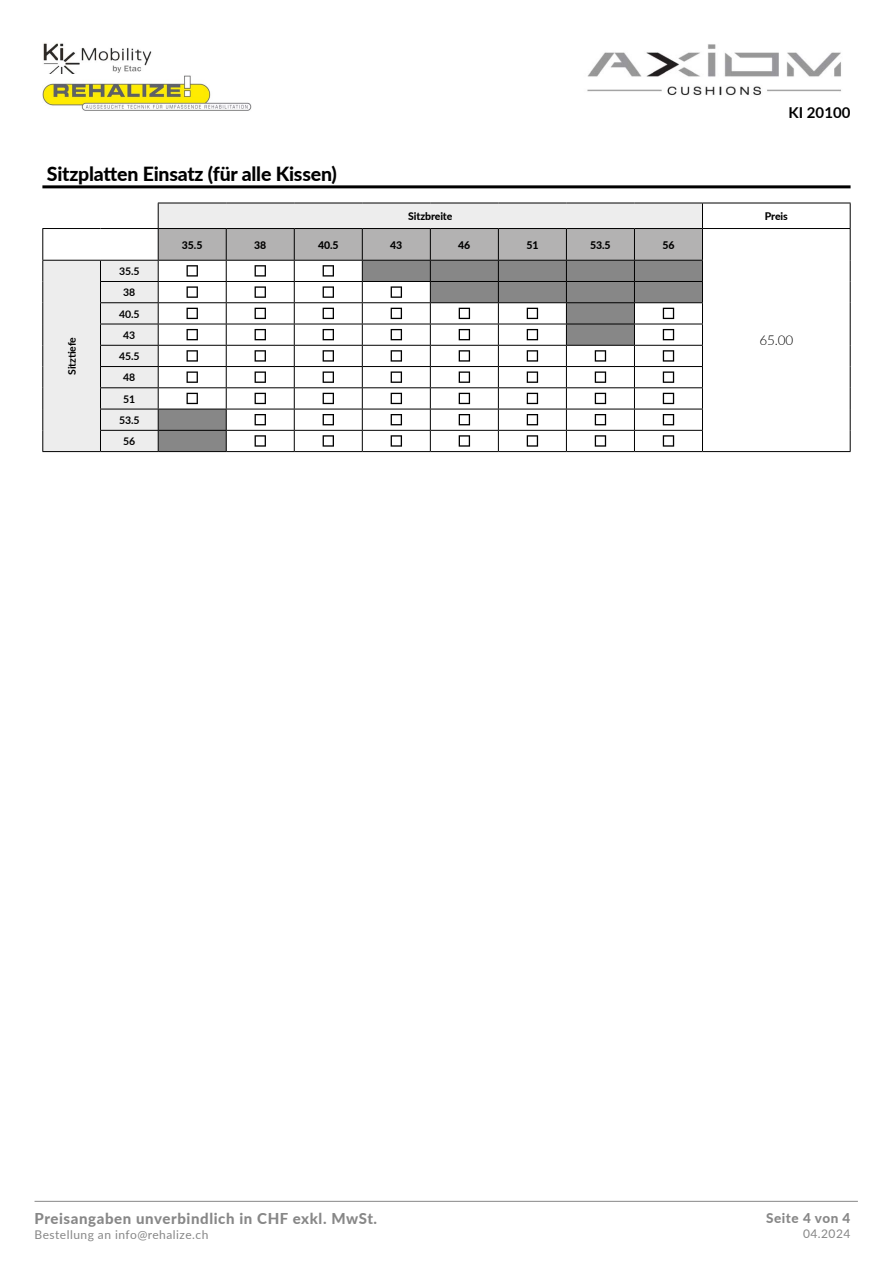
<style>
.page{position:relative;width:893px;height:1263px;background:#fff}
.page>*{position:absolute;margin:0;border:0;box-sizing:border-box;transform-origin:0 0}
.t1{font:800 19.5px "Lato";letter-spacing:-.01em;color:#000}
.t2{font:800 15px "Lato";letter-spacing:.04em;color:#878787}
.t3{font:700 15px "Lato";color:#000}
.t4{font:800 13.5px "Lato";letter-spacing:.04em;color:#878787}
.t5{font:300 13.5px "Lato";color:#000}
.t6{font:12px "Lato";letter-spacing:.04em;color:#878787}
.t7{font:800 10.5px "Lato";letter-spacing:-.01em;color:#000}
.t8{font:700 10.5px/21.3px "Lato";letter-spacing:-.01em;color:#000;text-align:center}
</style>
<div class="page">
<img style="left:587px;top:44px;width:254px;height:52px">
<img style="left:43px;top:43px;width:109px;height:31px">
<hr style="left:35px;top:1201px;width:823px;height:1px;background:#878787">
<img style="left:43px;top:75px;width:209px;height:36px">
<hr style="left:42px;top:185px;width:808px;height:3px;background:#000">
<svg style="left:43px;top:203px;width:115px;height:248px;fill:#ededed"></svg>
<hr style="left:702px;top:203px;width:148px;height:1px;background:#000">
<svg style="left:850px;top:203px;width:1px;height:25px"></svg>
<hr style="left:42px;top:228px;width:58px;height:1px;background:#000">
<hr style="left:42px;top:229px;width:1px;height:31px;background:#000">
<hr style="left:100px;top:228px;width:58px;height:1px;background:#000">
<hr style="left:42px;top:260px;width:58px;height:1px;background:#000">
<hr style="left:100px;top:260px;width:58px;height:1px;background:#000">
<hr style="left:100px;top:281px;width:58px;height:1px;background:#000">
<hr style="left:100px;top:302px;width:58px;height:1px;background:#000">
<hr style="left:100px;top:324px;width:58px;height:1px;background:#000">
<hr style="left:100px;top:345px;width:58px;height:1px;background:#000">
<hr style="left:100px;top:366px;width:58px;height:1px;background:#000">
<hr style="left:100px;top:387px;width:58px;height:1px;background:#000">
<hr style="left:100px;top:409px;width:58px;height:1px;background:#000">
<svg style="left:42px;top:261px;width:1px;height:190px"></svg>
<hr style="left:100px;top:430px;width:58px;height:1px;background:#000">
<hr style="left:42px;top:451px;width:58px;height:1px;background:#000">
<hr style="left:100px;top:451px;width:58px;height:1px;background:#000">
<hr style="left:850px;top:229px;width:1px;height:31px;background:#000">
<svg style="left:100px;top:261px;width:1px;height:190px"></svg>
<svg style="left:850px;top:260px;width:1px;height:191px"></svg>
<hr style="left:702px;top:228px;width:148px;height:1px;background:#000">
<hr style="left:226px;top:451px;width:68px;height:1px;background:#000">
<hr style="left:294px;top:451px;width:68px;height:1px;background:#000">
<hr style="left:362px;top:451px;width:68px;height:1px;background:#000">
<hr style="left:430px;top:451px;width:68px;height:1px;background:#000">
<hr style="left:498px;top:451px;width:68px;height:1px;background:#000">
<hr style="left:566px;top:451px;width:68px;height:1px;background:#000">
<hr style="left:634px;top:451px;width:68px;height:1px;background:#000">
<hr style="left:702px;top:451px;width:148px;height:1px;background:#000">
<hr style="left:158px;top:451px;width:68px;height:1px;background:#000">
<svg style="left:158px;top:203px;width:545px;height:248px"></svg>
<h1 class="t1" style="left:47px;top:160px;width:292px">Sitzplatten Einsatz (für alle Kissen)</h1>
<p class="t3" style="left:789px;top:102px;width:63px">KI 20100</p>
<p class="t7" style="left:408px;top:208px;width:46px">Sitzbreite</p>
<p class="t7" style="left:765px;top:208px;width:24px">Preis</p>
<p class="t8" style="left:61px;top:375px;width:39px;rotate:-90deg">Sitztiefe</p>
<p class="t8" style="left:119px;top:260px;width:22px">35.5<br>38<br>40.5<br>43<br>45.5<br>48<br>51<br>53.5<br>56</p>
<p class="t7" style="left:182px;top:237px;width:22px">35.5</p>
<p class="t7" style="left:254px;top:237px;width:14px">38</p>
<p class="t7" style="left:318px;top:237px;width:22px">40.5</p>
<p class="t7" style="left:390px;top:237px;width:14px">43</p>
<p class="t7" style="left:458px;top:237px;width:14px">46</p>
<p class="t7" style="left:526px;top:237px;width:14px">51</p>
<p class="t7" style="left:590px;top:237px;width:22px">53.5</p>
<p class="t7" style="left:662px;top:237px;width:14px">56</p>
<p class="t5" style="left:759px;top:331px;width:35px">65.00</p>
<p class="t2" style="left:35px;top:1208px;width:344px">Preisangaben unverbindlich in CHF exkl. MwSt.</p>
<p class="t6" style="left:35px;top:1226px;width:175px">Bestellung an info@rehalize.ch</p>
<p class="t4" style="left:766px;top:1208px;width:86px">Seite 4 von 4</p>
<p class="t6" style="left:803px;top:1225px;width:49px">04.2024</p>
</div>
